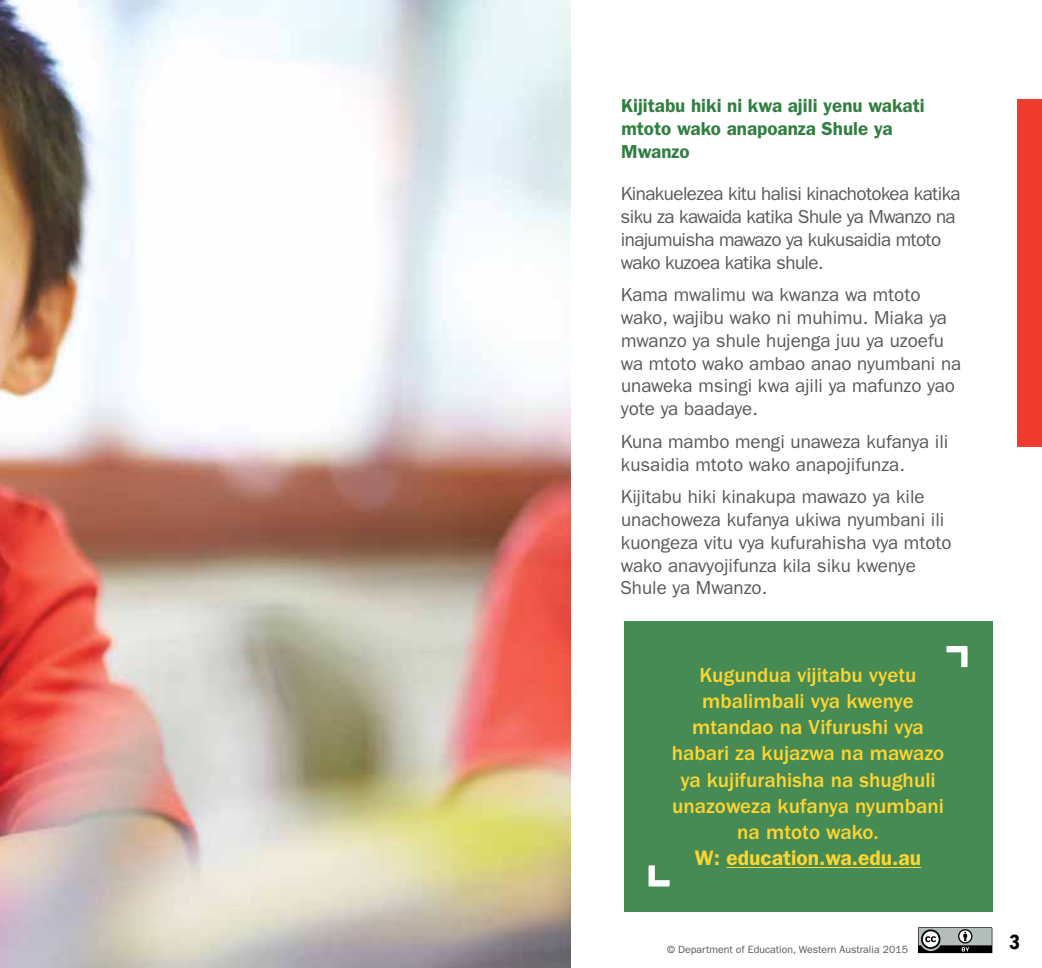
<style>
.page{position:relative;width:1042px;height:968px;background:#fff}
.page>*{position:absolute;margin:0;border:0;box-sizing:border-box;transform-origin:0 0}
.t1{font:500 21px/26.2px "ITC Franklin Gothic Std";color:#ffd530;text-align:center}
.t2{font:600 21px "ITC Franklin Gothic Std";color:#ffd530}
.t3{font:600 condensed 21px "Franklin Gothic";color:#000}
.t4{font:18.9px/22.8px "ITC Franklin Gothic Std";color:#58595b}
.t5{font:18.9px/22.8px "ITC Franklin Gothic Std";letter-spacing:-.03em;color:#58595b}
.t6{font:600 18.9px/22.8px "ITC Franklin Gothic Std";color:#317e41}
.t7{font:10.5px "ITC Franklin Gothic Std";color:#58595b}
</style>
<div class="page">
<img style="left:0;top:0;width:570px;height:967px">
<div style="left:1017px;top:99px;width:25px;height:347px;background:#ef3b2d"></div>
<div style="left:624px;top:621px;width:368px;height:290px;background:#468b54"></div>
<svg style="left:946px;top:646px;width:21px;height:21px"></svg>
<svg style="left:648px;top:865px;width:21px;height:21px"></svg>
<hr style="left:726px;top:866px;width:195px;height:1px;background:#ffd530">
<svg style="left:918px;top:927px;width:74px;height:25px;background:#7d8281"></svg>
<p class="t6" style="left:621px;top:94px;width:305px">Kijitabu hiki ni kwa ajili yenu wakati mtoto wako anapoanza Shule ya<br>Mwanzo</p>
<p class="t5" style="left:620px;top:183px;width:342px">Kinakuelezea kitu halisi kinachotokea katika siku za kawaida katika Shule ya Mwanzo na inajumuisha mawazo ya kukusaidia mtoto wako kuzoea katika shule.</p>
<p class="t4" style="left:621px;top:283px;width:342px">Kama mwalimu wa kwanza wa mtoto wako, wajibu wako ni muhimu. Miaka ya mwanzo ya shule hujenga juu ya uzoefu wa mtoto wako ambao anao nyumbani na unaweka msingi kwa ajili ya mafunzo yao yote ya baadaye.</p>
<p class="t4" style="left:621px;top:430px;width:329px">Kuna mambo mengi unaweza kufanya ili kusaidia mtoto wako anapojifunza.</p>
<p class="t4" style="left:620px;top:485px;width:333px">Kijitabu hiki kinakupa mawazo ya kile unachoweza kufanya ukiwa nyumbani ili kuongeza vitu vya kufurahisha vya mtoto wako anavyojifunza kila siku kwenye Shule ya Mwanzo.</p>
<p class="t1" style="left:672px;top:661px;width:274px">Kugundua vijitabu vyetu mbalimbali vya kwenye mtandao na Vifurushi vya habari za kujazwa na mawazo ya kujifurahisha na shughuli unazoweza kufanya nyumbani na mtoto wako.</p>
<p class="t2" style="left:695px;top:845px;width:228px">W: education.wa.edu.au</p>
<p class="t7" style="left:667px;top:943px;width:242px">© Department of Education, Western Australia 2015</p>
<p class="t3" style="left:1009px;top:928px;width:12px">3</p>
</div>
